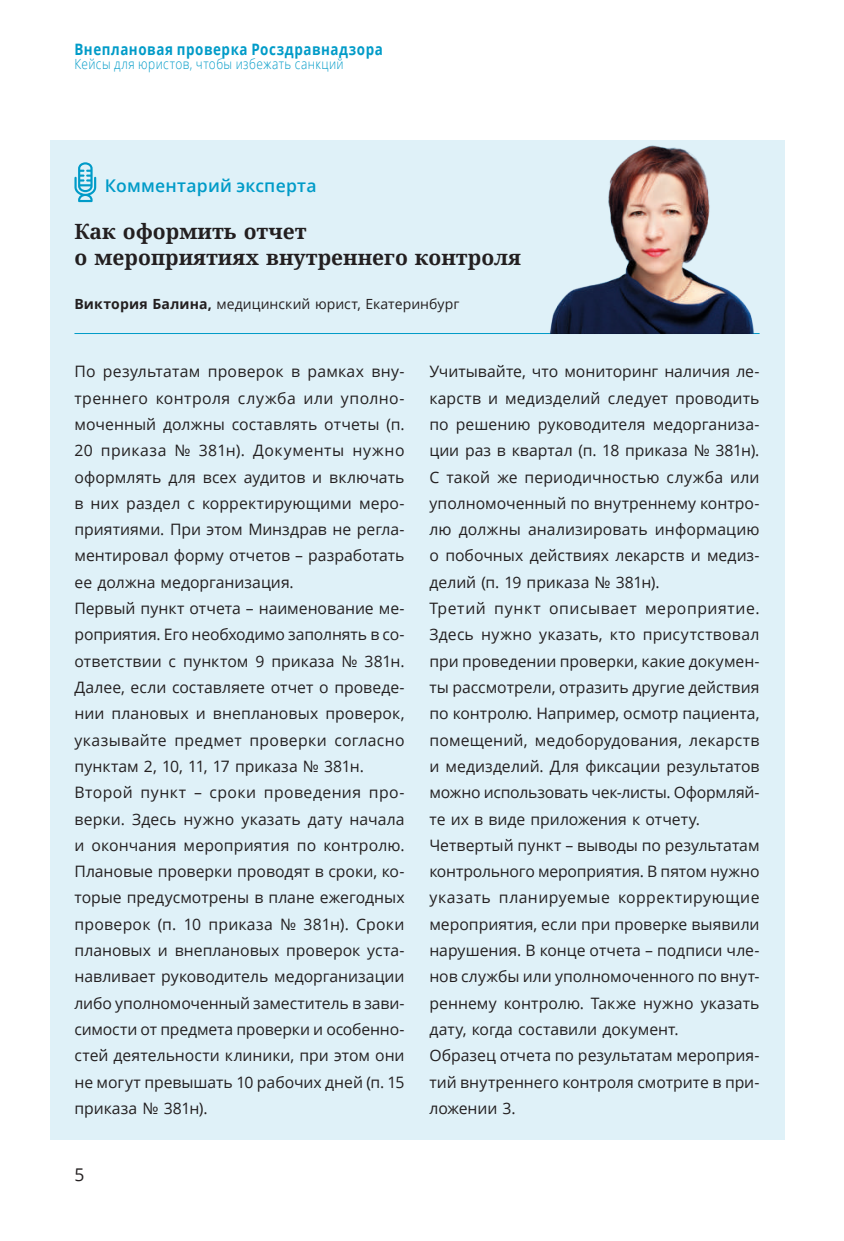
<style>
.page{position:relative;width:844px;height:1241px;background:#fff}
.page>*{position:absolute;margin:0;border:0;box-sizing:border-box;transform-origin:0 0}
.t1{font:700 21px/26.2px "Noto Serif";color:#231f20}
.t2{font:600 17.5px "Open Sans";letter-spacing:.015em;color:#009bc8}
.t3{font:17.5px "Open Sans";color:#231f20}
.t4{font:15.75px/26.2px "Open Sans";letter-spacing:.005em;color:#231f20}
.t5{font:700 15.75px "Open Sans";letter-spacing:.04em;color:#009bc8;scale:.85 1}
.t6{font:14px "Open Sans";letter-spacing:.005em;color:#231f20}
.t7{font:300 14px "Open Sans";letter-spacing:.035em;color:#009bc8;scale:.85 1}
.s1{font-weight:700}
</style>
<div class="page">
<div style="left:50px;top:140px;width:734px;height:999px;background:#dff1f8"></div>
<svg style="left:74px;top:162px;width:22px;height:40px"></svg>
<hr style="left:74px;top:333px;width:685px;height:1px;background:#009bc8">
<img style="left:550px;top:145px;width:204px;height:188px">
<p class="t5" style="left:74px;top:39px;width:364px">Внеплановая проверка Росздравнадзора</p>
<p class="t7" style="left:74px;top:55px;width:318px">Кейсы для юристов, чтобы избежать санкций</p>
<p class="t2" style="left:105px;top:173px;width:213px">Комментарий эксперта</p>
<h1 class="t1" style="left:74px;top:217px;width:448px">Как оформить отчет<br>о мероприятиях внутреннего контроля</h1>
<p class="t6" style="left:74px;top:294px;width:386px"><span class="s1">Виктория Балина,</span> медицинский юрист, Екатеринбург</p>
<p class="t4" style="left:74px;top:358px;width:331px">По результатам проверок в рамках вну&shy;треннего контроля служба или уполно&shy;моченный должны составлять отчеты (п.<br>20 приказа № 381н). Документы нужно оформлять для всех аудитов и включать в них раздел с корректирующими меро&shy;приятиями. При этом Минздрав не регла&shy;ментировал форму отчетов – разработать ее должна медорганизация.<br>Первый пункт отчета – наименование ме&shy;роприятия. Его необходимо заполнять в со&shy;ответствии с пунктом 9 приказа № 381н.<br>Далее, если составляете отчет о проведе&shy;нии плановых и внеплановых проверок, указывайте предмет проверки согласно пунктам 2, 10, 11, 17 приказа № 381н.<br>Второй пункт – сроки проведения про&shy;верки. Здесь нужно указать дату начала и окончания мероприятия по контролю.<br>Плановые проверки проводят в сроки, ко&shy;торые предусмотрены в плане ежегодных проверок (п. 10 приказа № 381н). Сроки плановых и внеплановых проверок уста&shy;навливает руководитель медорганизации либо уполномоченный заместитель в зави&shy;симости от предмета проверки и особенно&shy;стей деятельности клиники, при этом они не могут превышать 10 рабочих дней (п. 15 приказа № 381н).</p>
<p class="t4" style="left:429px;top:358px;width:331px">Учитывайте, что мониторинг наличия ле&shy;карств и медизделий следует проводить по решению руководителя медорганиза&shy;ции раз в квартал (п. 18 приказа № 381н).<br>С такой же периодичностью служба или уполномоченный по внутреннему контро&shy;лю должны анализировать информацию о побочных действиях лекарств и медиз&shy;делий (п. 19 приказа № 381н).<br>Третий пункт описывает мероприятие.<br>Здесь нужно указать, кто присутствовал при проведении проверки, какие докумен&shy;ты рассмотрели, отразить другие действия по контролю. Например, осмотр пациента, помещений, медоборудования, лекарств и медизделий. Для фиксации результатов можно использовать чек-листы. Оформляй&shy;те их в виде приложения к отчету.<br>Четвертый пункт – выводы по результатам контрольного мероприятия. В пятом нужно указать планируемые корректирующие мероприятия, если при проверке выявили нарушения. В конце отчета – подписи чле&shy;нов службы или уполномоченного по внут&shy;реннему контролю. Также нужно указать дату, когда составили документ.<br>Образец отчета по результатам мероприя&shy;тий внутреннего контроля смотрите в при&shy;ложении 3.</p>
<p class="t3" style="left:74px;top:1162px;width:12px">5</p>
</div>
